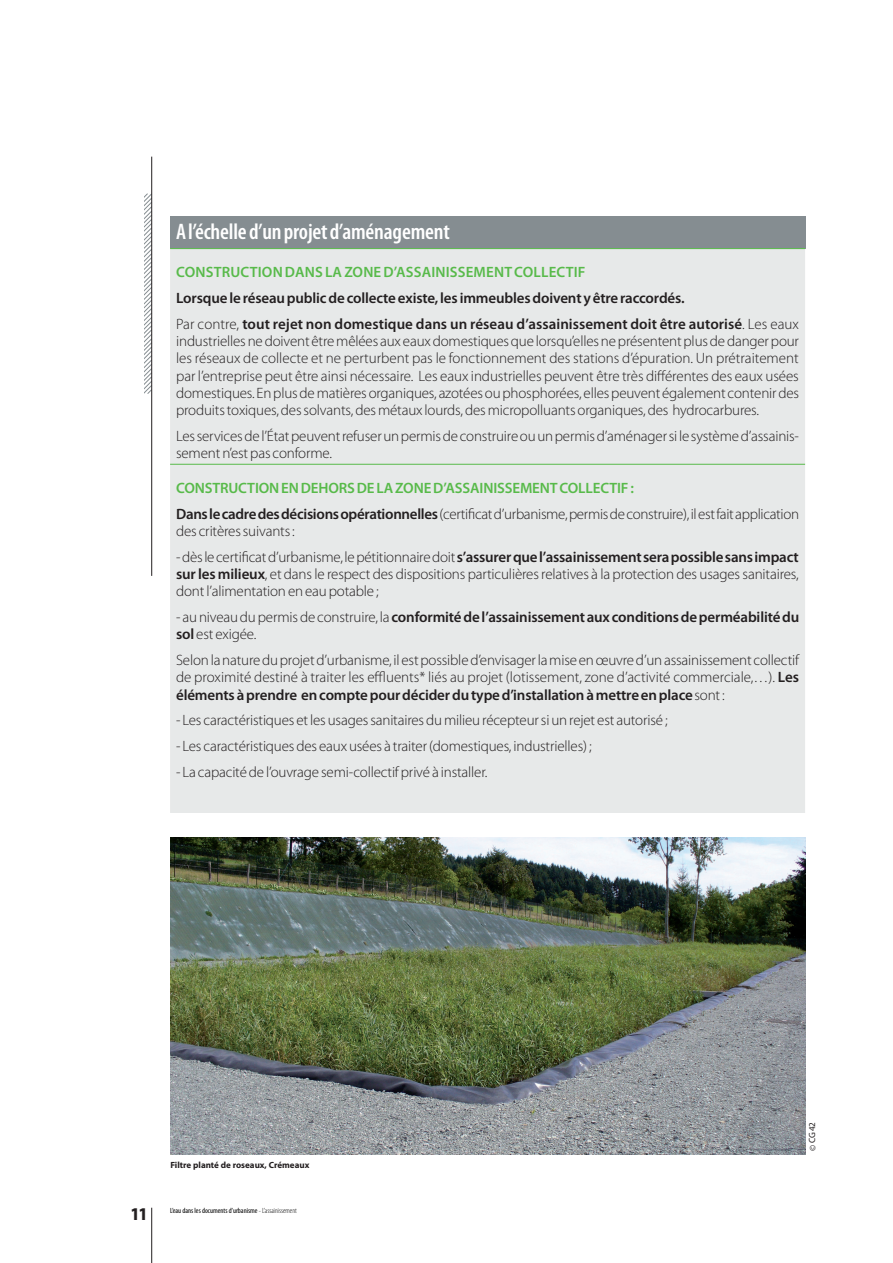
<style>
.page{position:relative;width:893px;height:1263px;background:#fff}
.page>*{position:absolute;margin:0;border:0;box-sizing:border-box;transform-origin:0 0}
.t1{font:600 condensed 22.5px "Myriad Pro";letter-spacing:-.01em;color:#fff}
.t2{font:900 condensed 18px "Myriad Pro";color:#231f20}
.t3{font:300 15px/17.2px "Myriad Pro";letter-spacing:-.01em;color:#231f20}
.t4{font:600 15px/25.8px "Myriad Pro";letter-spacing:-.01em;color:#231f20}
.t5{font:600 15px "Myriad Pro";color:#58ba4a}
.t6{font:700 9px "Myriad Pro";color:#231f20}
.t7{font:9px "Myriad Pro";color:#231f20}
.t8{font:condensed 7.5px "Myriad Pro";color:#000}
.s1{font-weight:300}
.s2{font-weight:600;color:#58ba4a}
.s3{font-weight:600}
</style>
<div class="page">
<div style="left:170px;top:216px;width:635px;height:33px;background:#858d91"></div>
<div style="left:170px;top:249px;width:635px;height:564px;background:#e7e9e9"></div>
<hr style="left:170px;top:248px;width:635px;height:1px;background:#58ba4a">
<hr style="left:170px;top:464px;width:635px;height:1px;background:#58ba4a">
<img style="left:170px;top:838px;width:635px;height:317px">
<svg style="left:144px;top:193px;width:9px;height:202px"></svg>
<hr style="left:151px;top:157px;width:1px;height:419px;background:#231f20">
<hr style="left:151px;top:1208px;width:1px;height:55px;background:#231f20">
<h1 class="t1" style="left:176px;top:219px;width:275px">A l’échelle d’un projet d’aménagement</h1>
<p class="t5" style="left:176px;top:263px;width:19px">Construction</p>
<p class="t5" style="left:285px;top:263px;width:11px">dans</p>
<p class="t5" style="left:325px;top:263px;width:30px">la zone</p>
<p class="t5" style="left:383px;top:263px;width:22px">d’assainissement</p>
<p class="t5" style="left:514px;top:263px;width:9px">collectif</p>
<p class="t4" style="left:176px;top:285px;width:624px">Lorsque le réseau public de collecte existe, les immeubles doivent y être raccordés.<br><span class="s1">Par contre,</span> tout rejet non domestique dans un réseau d’assainissement doit être autorisé<span class="s1">. Les eaux</span></p>
<p class="t3" style="left:176px;top:333px;width:624px;text-align:justify">industrielles ne doivent être mêlées aux eaux domestiques que lorsqu’elles ne présentent plus de danger pour les réseaux de collecte et ne perturbent pas le fonctionnement des stations d’épuration. Un prétraitement par l’entreprise peut être ainsi nécessaire. Les eaux industrielles peuvent être très différentes des eaux usées domestiques. Enplusdematièresorganiques, azotéesouphosphorées,ellespeuventégalement contenirdes produits toxiques, des solvants, des métaux lourds, des micropolluants organiques, des hydrocarbures.</p>
<p class="t3" style="left:176px;top:428px;width:624px">Les services de l’État peuvent refuser un permis de construire ou un permis d’aménager si le système d’assainis&shy;sement n’est pas conforme.</p>
<p class="t3" style="left:176px;top:475px;width:624px;line-height:25.8px"><span class="s2">CONSTRUCTION EN DEHORS DE LA ZONE D’ASSAINISSEMENT COLLECTIF :<br></span><span class="s3">Dans le cadre des décisions opérationnelles</span> (certificat d’urbanisme, permis de construire), il est fait application</p>
<p class="t3" style="left:176px;top:518px;width:624px;line-height:25.8px">des critères suivants :<br>-dès le certificat d’urbanisme, le pétitionnaire doit <span class="s3">s’assurer que l’assainissement sera possible sans impact</span></p>
<p class="t3" style="left:176px;top:566px;width:624px"><span class="s3">sur les milieux</span>, et dans le respect des dispositions particulières relatives à la protection des usages sanitaires, dontl’alimentationeneaupotable ;</p>
<p class="t4" style="left:176px;top:608px;width:625px;line-height:17.2px"><span class="s1">- au niveau du permis de construire, la</span> conformité de l’assainissement aux conditions de perméabilité du sol <span class="s1">est exigée.</span></p>
<p class="t3" style="left:176px;top:652px;width:624px;text-align:justify">Selon la nature du projet d’urbanisme, il est possible d’envisager la mise en œuvre d’un assainissement collectif de proximité destiné à traiter les effluents* liés au projet (lotissement, zone d’activité commerciale,…). <span class="s3">Les éléments à prendre en compte pour décider du type d’installation à mettre en place</span> sont :</p>
<p class="t3" style="left:176px;top:712px;width:493px">- Les caractéristiques etlesusagessanitairesdumilieurécepteursiunrejet est autorisé ;</p>
<p class="t3" style="left:176px;top:738px;width:417px">- Les caractéristiquesdes eauxusées à traiter(domestiques, industrielles);</p>
<p class="t3" style="left:176px;top:763px;width:313px">- La capacité de l’ouvrage semi-collectif privé à installer.</p>
<p class="t6" style="left:170px;top:1159px;width:140px">Filtre planté de roseaux, Crémeaux</p>
<p class="t2" style="left:131px;top:1204px;width:17px">11</p>
<p class="t8" style="left:170px;top:1206px;width:128px">L’eau dans les documents d’urbanisme <span class="s1">- L’assainissement</span></p>
<p class="t7" style="left:806px;top:1150px;width:30px;rotate:-90deg">© CG 42</p>
</div>
